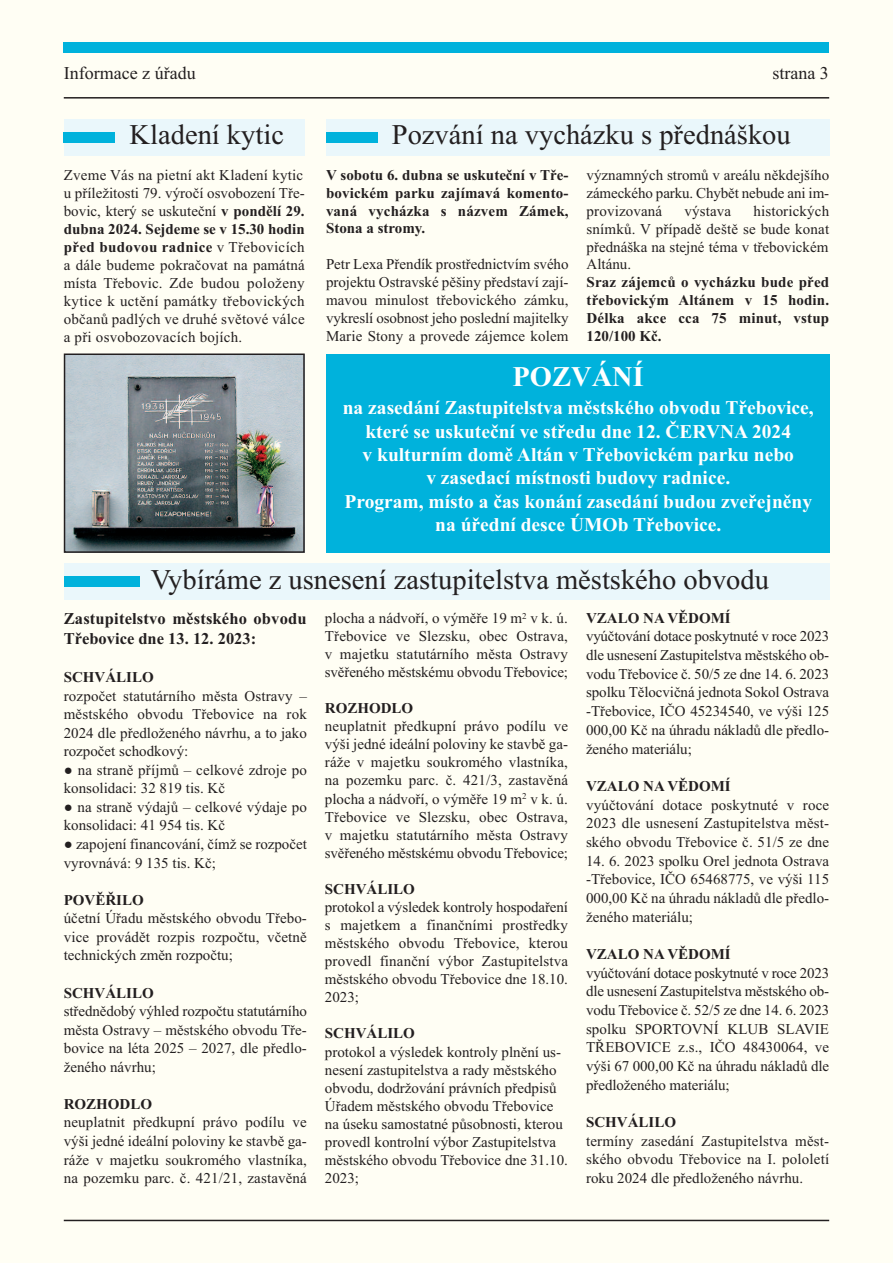
<style>
.page{position:relative;width:893px;height:1263px;background:#fffef4}
.page>*{position:absolute;margin:0;border:0;box-sizing:border-box;transform-origin:0 0}
.t1{font:28.5px "Times New Roman";color:#231f20}
.t2{font:700 28.5px "Times New Roman";color:#fff}
.t3{font:700 19.5px/23.4px "Times New Roman";color:#fff;text-align:center}
.t4{font:18px "Times New Roman";color:#231f20}
.t5{font:700 16.5px/20.4px "Times New Roman";letter-spacing:.01em;color:#231f20}
.t6{font:15px/18px "Times New Roman";color:#231f20;text-align:justify}
.t7{font:700 15px/17.9px "Times New Roman";color:#231f20;text-align:justify}
.s1{font-weight:700}
</style>
<div class="page">
<hr style="left:64px;top:97px;width:765px;height:2px;background:#231f20">
<hr style="left:64px;top:1220px;width:765px;height:1px;background:#231f20">
<img style="left:67px;top:356px;width:235px;height:194px">
<div style="left:64px;top:353px;width:241px;height:200px;border:2px solid #231f20"></div>
<div style="left:64px;top:43px;width:765px;height:10px;background:#00b2dc"></div>
<div style="left:64px;top:119px;width:241px;height:36px;background:#eaf7fb"></div>
<div style="left:64px;top:564px;width:766px;height:36px;background:#eaf7fb"></div>
<div style="left:64px;top:576px;width:76px;height:11px;background:#00b2dc"></div>
<div style="left:64px;top:132px;width:51px;height:10px;background:#00b2dc"></div>
<div style="left:326px;top:119px;width:503px;height:36px;background:#eaf7fb"></div>
<div style="left:326px;top:132px;width:51px;height:10px;background:#00b2dc"></div>
<div style="left:326px;top:354px;width:503px;height:199px;background:#00b2dc"></div>
<p class="t4" style="left:64px;top:62px;width:133px">Informace z úřadu</p>
<p class="t4" style="left:772px;top:62px;width:58px">strana 3</p>
<h1 class="t1" style="left:130px;top:117px;width:156px">Kladení kytic</h1>
<h1 class="t1" style="left:392px;top:117px;width:400px">Pozvání na vycházku s přednáškou</h1>
<p class="t6" style="left:64px;top:166px;width:242px">Zveme Vás na pietní akt Kladení kytic u příležitosti 79. výročí osvobození Tře&shy;bovic, který se uskuteční <span class="s1">v pondělí 29. dubna 2024. Sejdeme se v 15.30 hodin před budovou radnice</span> v Třebovicích a dále budeme pokračovat na památná místa Třebovic. Zde budou položeny kytice k uctění památky třebovických občanů padlých ve druhé světové válce a při osvobozovacích bojích.</p>
<p class="t7" style="left:326px;top:166px;width:244px">V sobotu 6. dubna se uskuteční v Tře&shy;bovickém parku zajímavá komento&shy;vaná vycházka s názvem Zámek, Stona a stromy.</p>
<p class="t6" style="left:326px;top:255px;width:244px">Petr Lexa Přendík prostřednictvím svého projektu Ostravské pěšiny představí zají&shy;mavou minulost třebovického zámku, vykreslí osobnost jeho poslední majitelky Marie Stony a provede zájemce kolem</p>
<p class="t6" style="left:587px;top:166px;width:244px">významných stromů v areálu někdejšího zámeckého parku. Chybět nebude ani im&shy;provizovaná</p>
<p class="t6" style="left:587px;top:202px;width:244px;text-indent:167px">historických snímků. V případě deště se bude konat přednáška na stejné téma v třebovickém Altánu.</p>
<p class="t7" style="left:587px;top:273px;width:244px">Sraz zájemců o vycházku bude před třebovickým Altánem v 15 hodin.<br>Délka akce cca 75 minut, vstup 120/100 Kč.</p>
<p class="t6" style="left:684px;top:202px;width:48px">výstava</p>
<h1 class="t2" style="left:513px;top:360px;width:133px">POZVÁNÍ</h1>
<p class="t3" style="left:343px;top:396px;width:472px">na zasedání Zastupitelstva městského obvodu Třebovice, které se uskuteční ve středu dne 12. ČERVNA 2024<br>v kulturním domě Altán v Třebovickém parku nebo<br>v zasedací místnosti budovy radnice.<br>Program, místo a čas konání zasedání budou zveřejněny na úřední desce ÚMOb Třebovice.</p>
<h1 class="t1" style="left:151px;top:562px;width:620px">Vybíráme z usnesení zastupitelstva městského obvodu</h1>
<p class="t5" style="left:64px;top:608px;width:244px">Zastupitelstvo městského obvodu<br>Třebovice dne 13. 12. 2023:</p>
<p class="t7" style="left:64px;top:668px;width:92px">SCHVÁLILO</p>
<p class="t6" style="left:64px;top:686px;width:245px;line-height:18.6px">rozpočet statutárního města Ostravy – městského obvodu Třebovice na rok 2024 dle předloženého návrhu, a to jako rozpočet schodkový:</p>
<p class="t6" style="left:64px;top:760px;width:245px;line-height:18.6px">● na straně příjmů – celkové zdroje po konsolidaci: 32 819 tis. Kč</p>
<p class="t6" style="left:64px;top:797px;width:245px;line-height:18.6px">● na straně výdajů – celkové výdaje po konsolidaci: 41 954 tis. Kč</p>
<p class="t6" style="left:64px;top:834px;width:245px;line-height:18.6px">● zapojení financování, čímž se rozpočet vyrovnává: 9 135 tis. Kč;</p>
<p class="t7" style="left:64px;top:891px;width:82px">POVĚŘILO</p>
<p class="t6" style="left:64px;top:909px;width:245px;line-height:18.6px">účetní Úřadu městského obvodu Třebo&shy;vice provádět rozpis rozpočtu, včetně technických změn rozpočtu;</p>
<p class="t7" style="left:64px;top:983px;width:92px">SCHVÁLILO</p>
<p class="t6" style="left:64px;top:1001px;width:245px;line-height:18.6px">střednědobý výhled rozpočtu statutárního města Ostravy – městského obvodu Tře&shy;bovice na léta 2025 – 2027, dle předlo&shy;ženého návrhu;</p>
<p class="t7" style="left:64px;top:1095px;width:90px">ROZHODLO</p>
<p class="t6" style="left:64px;top:1113px;width:245px;line-height:18.6px">neuplatnit předkupní právo podílu ve výši jedné ideální poloviny ke stavbě ga&shy;ráže v majetku soukromého vlastníka, na pozemku parc. č. 421/21, zastavěná</p>
<p class="t6" style="left:325px;top:609px;width:245px">plocha a nádvoří, o výměře 19 m<sup>2</sup> v k. ú.<br>Třebovice ve Slezsku, obec Ostrava, v majetku statutárního města Ostravy svěřeného městskému obvodu Třebovice;</p>
<p class="t7" style="left:325px;top:699px;width:90px">ROZHODLO</p>
<p class="t6" style="left:325px;top:717px;width:245px">neuplatnit předkupní právo podílu ve výši jedné ideální poloviny ke stavbě ga&shy;ráže v majetku soukromého vlastníka, na pozemku parc. č. 421/3, zastavěná plocha a nádvoří, o výměře 19 m<sup>2</sup> v k. ú.<br>Třebovice ve Slezsku, obec Ostrava, v majetku statutárního města Ostravy svěřeného městskému obvodu Třebovice;</p>
<p class="t7" style="left:325px;top:880px;width:92px">SCHVÁLILO</p>
<p class="t6" style="left:325px;top:898px;width:245px">protokol a výsledek kontroly hospodaření s majetkem a finančními prostředky městského obvodu Třebovice, kterou provedl finanční výbor Zastupitelstva městského obvodu Třebovice dne 18.10.<br>2023;</p>
<p class="t7" style="left:325px;top:1024px;width:92px">SCHVÁLILO</p>
<p class="t6" style="left:325px;top:1042px;width:245px;text-align:left">protokol a výsledek kontroly plnění us&shy;nesení zastupitelstva a rady městského obvodu, dodržování právních předpisů Úřadem městského obvodu Třebovice na úseku samostatné působnosti, kterou provedl kontrolní výbor Zastupitelstva městského obvodu Třebovice dne 31.10.<br>2023;</p>
<p class="t7" style="left:586px;top:609px;width:146px">VZALO NA VĚDOMÍ</p>
<p class="t6" style="left:586px;top:627px;width:245px;line-height:18.6px">vyúčtování dotace poskytnuté v roce 2023 dle usnesení Zastupitelstva městského ob&shy;vodu Třebovice č. 50/5 ze dne 14. 6. 2023 spolku Tělocvičná jednota Sokol Ostrava -Třebovice, IČO 45234540, ve výši 125<br>000,00 Kč na úhradu nákladů dle předlo&shy;ženého materiálu;</p>
<p class="t7" style="left:586px;top:777px;width:146px">VZALO NA VĚDOMÍ</p>
<p class="t6" style="left:586px;top:795px;width:245px;line-height:18.8px">vyúčtování dotace poskytnuté v roce 2023 dle usnesení Zastupitelstva měst&shy;ského obvodu Třebovice č. 51/5 ze dne</p>
<p class="t6" style="left:586px;top:851px;width:245px;line-height:18.6px">14. 6. 2023 spolku Orel jednota Ostrava -Třebovice, IČO 65468775, ve výši 115<br>000,00 Kč na úhradu nákladů dle předlo&shy;ženého materiálu;</p>
<p class="t7" style="left:586px;top:945px;width:146px">VZALO NA VĚDOMÍ</p>
<p class="t6" style="left:586px;top:963px;width:245px;line-height:18.6px">vyúčtování dotace poskytnuté v roce 2023 dle usnesení Zastupitelstva městského ob&shy;vodu Třebovice č. 52/5 ze dne 14. 6. 2023 spolku SPORTOVNÍ KLUB SLAVIE TŘEBOVICE z.s., IČO 48430064, ve výši 67 000,00 Kč na úhradu nákladů dle předloženého materiálu;</p>
<p class="t7" style="left:586px;top:1113px;width:92px">SCHVÁLILO</p>
<p class="t6" style="left:586px;top:1131px;width:245px;line-height:18.8px">termíny zasedání Zastupitelstva měst&shy;ského obvodu Třebovice na I. pololetí roku 2024 dle předloženého návrhu.</p>
</div>
